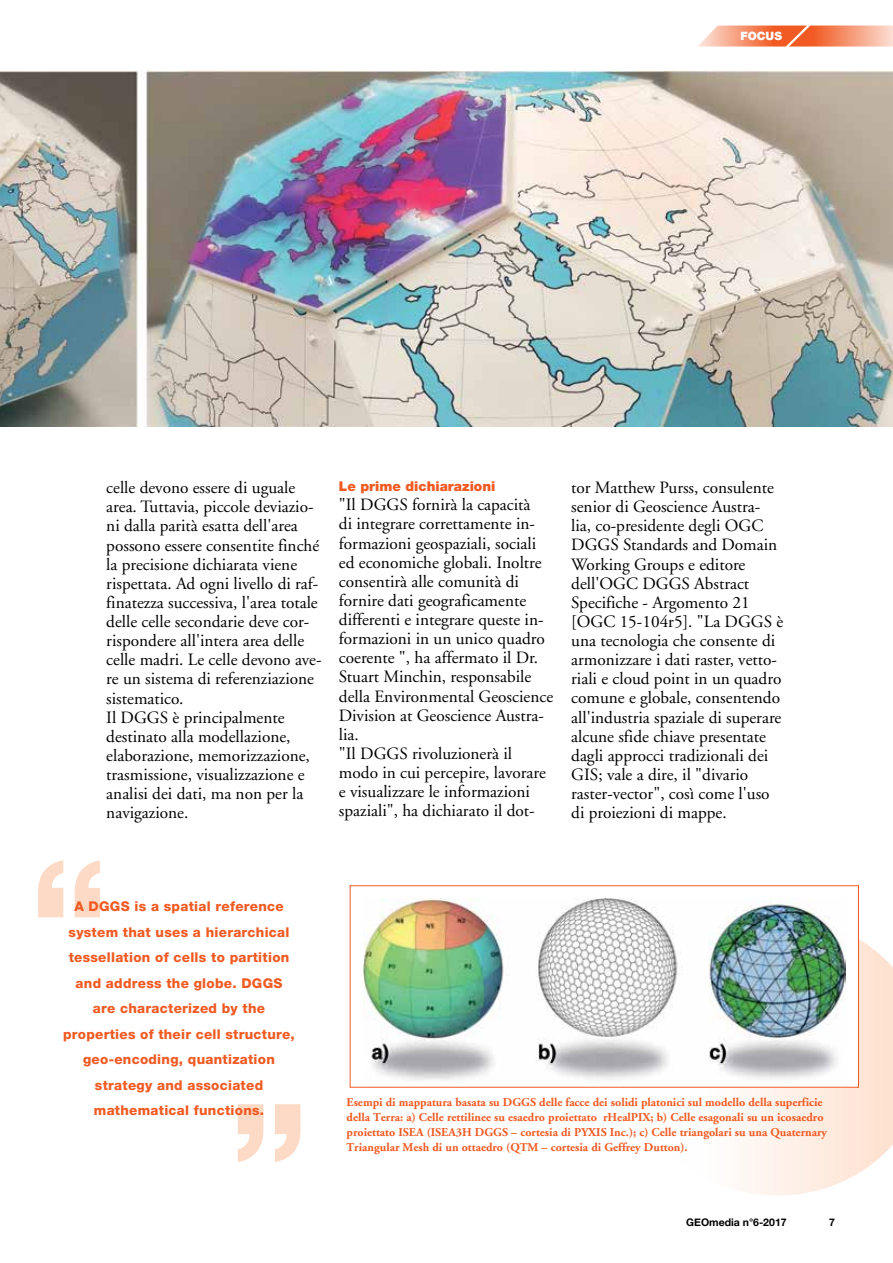
<style>
.page{position:relative;width:893px;height:1263px;background:#fff}
.page>*{position:absolute;margin:0;border:0;box-sizing:border-box;transform-origin:0 0}
.t1{font:800 160.65px "Helvetica Neue";color:#fddac5}
.t2{font:800 158.25px "Helvetica Neue";color:#fddac5}
.t3{font:17.25px/19.2px "Adobe Garamond";color:#000}
.t4{font:800 13.5px/25.5px "Helvetica Neue";letter-spacing:.02em;color:#f15a22;text-align:center}
.t5{font:900 13.5px "Helvetica Neue";color:#f15a22}
.t6{font:700 12px/15px "Adobe Garamond";color:#f15a22}
.t7{font:900 11.55px "Helvetica Neue";color:#fff}
.t8{font:700 10.5px "Helvetica Neue";color:#000}
</style>
<div class="page">
<svg style="left:698px;top:26px;width:195px;height:21px;background:#f59875"></svg>
<svg style="left:743px;top:939px;width:150px;height:257px"></svg>
<div style="left:350px;top:886px;width:508px;height:201px;background:#fff"></div>
<img style="left:363px;top:898px;width:482px;height:182px">
<div style="left:350px;top:885px;width:509px;height:203px;border:1px solid #f15a22"></div>
<img style="left:0;top:70px;width:893px;height:357px">
<p class="t7" style="left:740px;top:29px;width:43px">FOCUS</p>
<p class="t3" style="left:106px;top:478px;width:217px">celle devono essere di uguale area. Tuttavia, piccole deviazio&shy;ni dalla parità esatta dell'area possono essere consentite finché la precisione dichiarata viene rispettata. Ad ogni livello di raf&shy;finatezza successiva, l'area totale delle celle secondarie deve cor&shy;rispondere all'intera area delle celle madri. Le celle devono ave&shy;re un sistema di referenziazione sistematico.<br>Il DGGS è principalmente destinato alla modellazione, elaborazione, memorizzazione, trasmissione, visualizzazione e analisi dei dati, ma non per la navigazione.</p>
<h2 class="t2" style="left:109px;top:955px;width:81px;rotate:-180deg">”</h2>
<p class="t4" style="left:63px;top:894px;width:233px">A DGGS is a spatial reference system that uses a hierarchical tessellation of cells to partition and address the globe. DGGS are characterized by the properties of their cell structure, geo-encoding, quantization strategy and associated mathematical functions.</p>
<h1 class="t1" style="left:229px;top:1066px;width:82px">”</h1>
<p class="t5" style="left:339px;top:478px;width:158px">Le prime dichiarazioni</p>
<p class="t3" style="left:339px;top:496px;width:216px">"Il DGGS fornirà la capacità<br>di integrare correttamente in&shy;formazioni geospaziali, sociali ed economiche globali. Inoltre consentirà alle comunità di fornire dati geograficamente differenti e integrare queste in&shy;formazioni in un unico quadro coerente ", ha affermato il Dr.<br>Stuart Minchin, responsabile della Environmental Geoscience<br>Division at Geoscience Austra&shy;lia.<br>"Il DGGS rivoluzionerà il modo in cui percepire, lavorare e visualizzare le informazioni spaziali", ha dichiarato il dot-</p>
<p class="t3" style="left:571px;top:478px;width:214px">tor Matthew Purss, consulente senior di Geoscience Austra&shy;lia, co-presidente degli OGC<br>DGGS Standards and Domain<br>Working Groups e editore dell'OGC DGGS Abstract<br>Specifiche - Argomento 21 [OGC 15-104r5]. "La DGGS è una tecnologia che consente di armonizzare i dati raster, vetto&shy;riali e cloud point in un quadro comune e globale, consentendo all'industria spaziale di superare alcune sfide chiave presentate dagli approcci tradizionali dei<br>GIS; vale a dire, il "divario raster-vector", così come l'uso di proiezioni di mappe.</p>
<p class="t6" style="left:347px;top:1094px;width:482px">Esempi di mappatura basata su DGGS delle facce dei solidi platonici sul modello della superficie della Terra: a) Celle rettilinee su esaedro proiettato rHealPIX; b) Celle esagonali su un icosaedro proiettato ISEA (ISEA3H DGGS – cortesia di PYXIS Inc.); c) Celle triangolari su una Quaternary Triangular Mesh di un ottaedro (QTM – cortesia di Geffrey Dutton).</p>
<p class="t8" style="left:686px;top:1214px;width:102px">GEOmedia n°6-2017</p>
<p class="t8" style="left:829px;top:1214px;width:7px">7</p>
</div>
